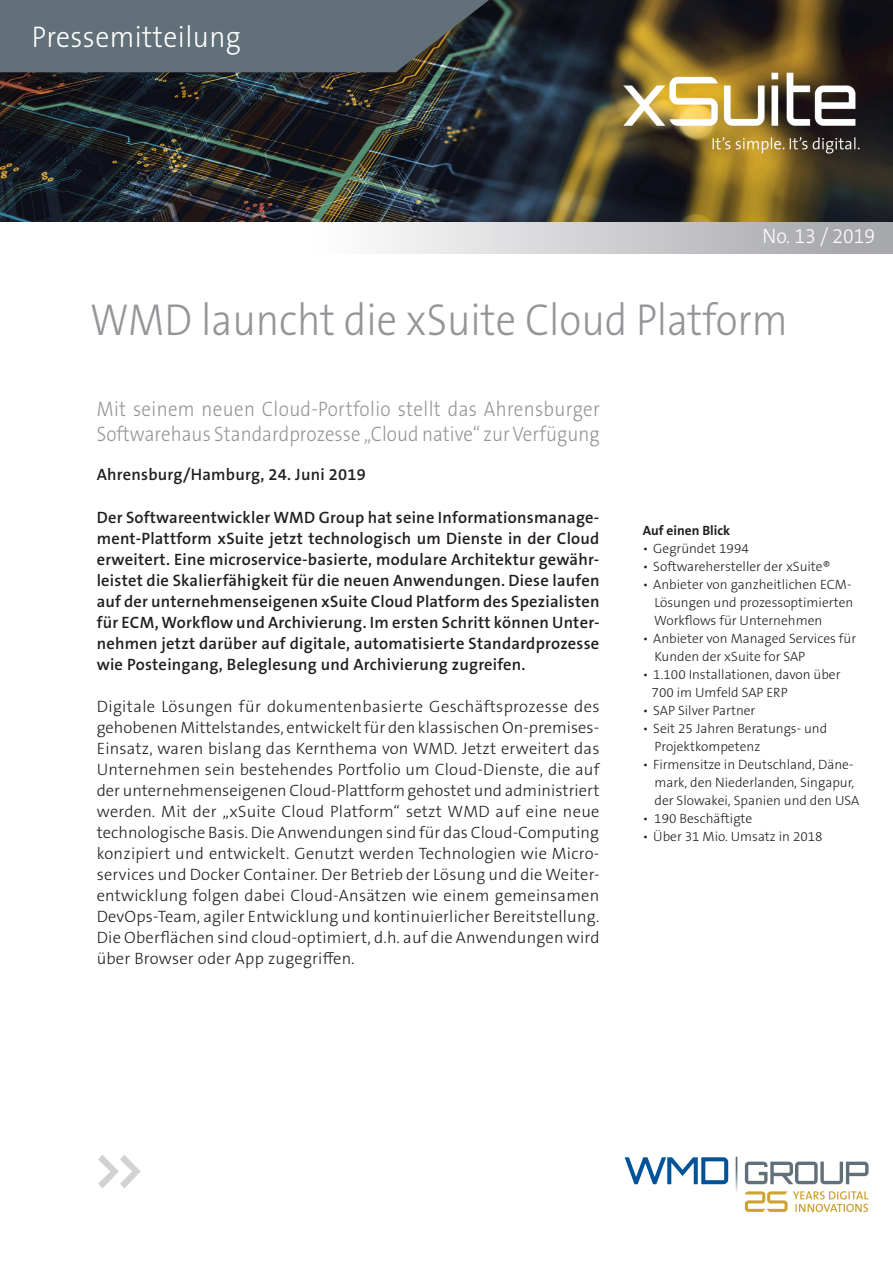
<style>
.page{position:relative;width:893px;height:1263px;background:#fff}
.page>*{position:absolute;margin:0;border:0;box-sizing:border-box;transform-origin:0 0}
.t1{font:300 45px "The Sans B W3";color:#939598;scale:.9 1}
.t2{font:300 30px "The Sans B W3";letter-spacing:.015em;color:#fff;scale:.93 1}
.t3{font:300 21px/25.5px "The Sans B W3";letter-spacing:.005em;color:#939598;scale:.9 1}
.t4{font:300 21px "The Sans B W3";color:#fff;scale:.92 1}
.t5{font:300 16.5px/21px "The Sans B W3";letter-spacing:.015em;color:#231f20;text-align:justify}
.t6{font:600 16.5px/21px "The Sans B W6";letter-spacing:.015em;color:#231f20;text-align:justify}
.t7{font:300 13.5px/18px "The Sans B W3";color:#231f20}
.t8{font:700 13.5px "The Sans B W7";color:#231f20}
</style>
<div class="page">
<img style="left:0;top:0;width:893px;height:222px">
<div style="left:316px;top:222px;width:577px;height:32px;background:linear-gradient(to right,#fefefe,#a1a2a6)"></div>
<img style="left:606px;top:62px;width:274px;height:102px">
<svg style="left:0;top:0;width:489px;height:72px;background:#5d6b72"></svg>
<svg style="left:98px;top:1155px;width:43px;height:33px"></svg>
<svg style="left:625px;top:1157px;width:103px;height:27px"></svg>
<svg style="left:745px;top:1161px;width:123px;height:23px"></svg>
<svg style="left:736px;top:1156px;width:1px;height:36px"></svg>
<svg style="left:745px;top:1191px;width:123px;height:21px"></svg>
<p class="t2" style="left:32px;top:17px;width:226px">Pressemitteilung</p>
<p class="t4" style="left:762px;top:222px;width:124px">No. 13 / 2019</p>
<p class="t1" style="left:90px;top:290px;width:777px">WMD launcht die xSuite Cloud Platform</p>
<p class="t3" style="left:97px;top:396px;width:560px">Mit seinem neuen Cloud-Portfolio stellt das Ahrensburger<br>Softwarehaus Standardprozesse „Cloud native“ zur Verfügung</p>
<p class="t6" style="left:97px;top:464px;width:271px">Ahrensburg/Hamburg, 24. Juni 2019</p>
<p class="t6" style="left:97px;top:506px;width:504px">Der Softwareentwickler WMD Group hat seine Informationsmanage&shy;ment-Plattform xSuite jetzt technologisch um Dienste in der Cloud erweitert. Eine microservice-basierte, modulare Architektur gewähr&shy;leistet die Skalierfähigkeit für die neuen Anwendungen. Diese laufen auf der unternehmenseigenen xSuite Cloud Platform des Spezialisten für ECM, Workflow und Archivierung. Im ersten Schritt können Unter&shy;nehmen jetzt darüber auf digitale, automatisierte Standardprozesse wie Posteingang, Beleglesung und Archivierung zugreifen.</p>
<p class="t5" style="left:97px;top:695px;width:504px">Digitale Lösungen für dokumentenbasierte Geschäftsprozesse des gehobenen Mittelstandes, entwickelt für den klassischen On-premises-Einsatz, waren bislang das Kernthema von WMD. Jetzt erweitert das Unternehmen sein bestehendes Portfolio um Cloud-Dienste, die auf der unternehmenseigenen Cloud-Plattform gehostet und administriert werden. Mit der „xSuite Cloud Platform“ setzt WMD auf eine neue technologische Basis. Die Anwendungen sind für das Cloud-Computing konzipiert und entwickelt. Genutzt werden Technologien wie Micro&shy;services und Docker Container. Der Betrieb der Lösung und die Weiter&shy;entwicklung folgen dabei Cloud-Ansätzen wie einem gemeinsamen DevOps-Team, agiler Entwicklung und kontinuierlicher Bereitstellung.<br>Die Oberflächen sind cloud-optimiert, d.h. auf die Anwendungen wird über Browser oder App zugegriffen.</p>
<p class="t8" style="left:643px;top:522px;width:89px">Auf einen Blick</p>
<p class="t7" style="left:643px;top:540px;width:108px">• Gegründet 1994</p>
<p class="t7" style="left:643px;top:558px;width:189px">• Softwarehersteller der xSuite®</p>
<p class="t7" style="left:654px;top:576px;width:201px;text-indent:-12px">• Anbieter von ganzheitlichen ECM-<br>Lösungen und prozessoptimierten<br>Workflows für Unternehmen</p>
<p class="t7" style="left:654px;top:630px;width:203px;text-indent:-12px">• Anbieter von Managed Services für<br>Kunden der xSuite for SAP</p>
<p class="t7" style="left:652px;top:666px;width:190px;text-indent:-9px">• 1.100 Installationen, davon über<br>700 im Umfeld SAP ERP</p>
<p class="t7" style="left:643px;top:702px;width:114px">• SAP Silver Partner</p>
<p class="t7" style="left:643px;top:720px;width:186px">• Seit 25 Jahren Beratungs- und</p>
<p class="t7" style="left:654px;top:738px;width:107px">Projektkompetenz</p>
<p class="t7" style="left:654px;top:756px;width:206px;text-indent:-12px">• Firmensitze in Deutschland, Däne&shy;mark, den Niederlanden, Singapur, der Slowakei, Spanien und den USA</p>
<p class="t7" style="left:643px;top:810px;width:111px">• 190 Beschäftigte</p>
<p class="t7" style="left:643px;top:828px;width:181px">• Über 31 Mio. Umsatz in 2018</p>
</div>
